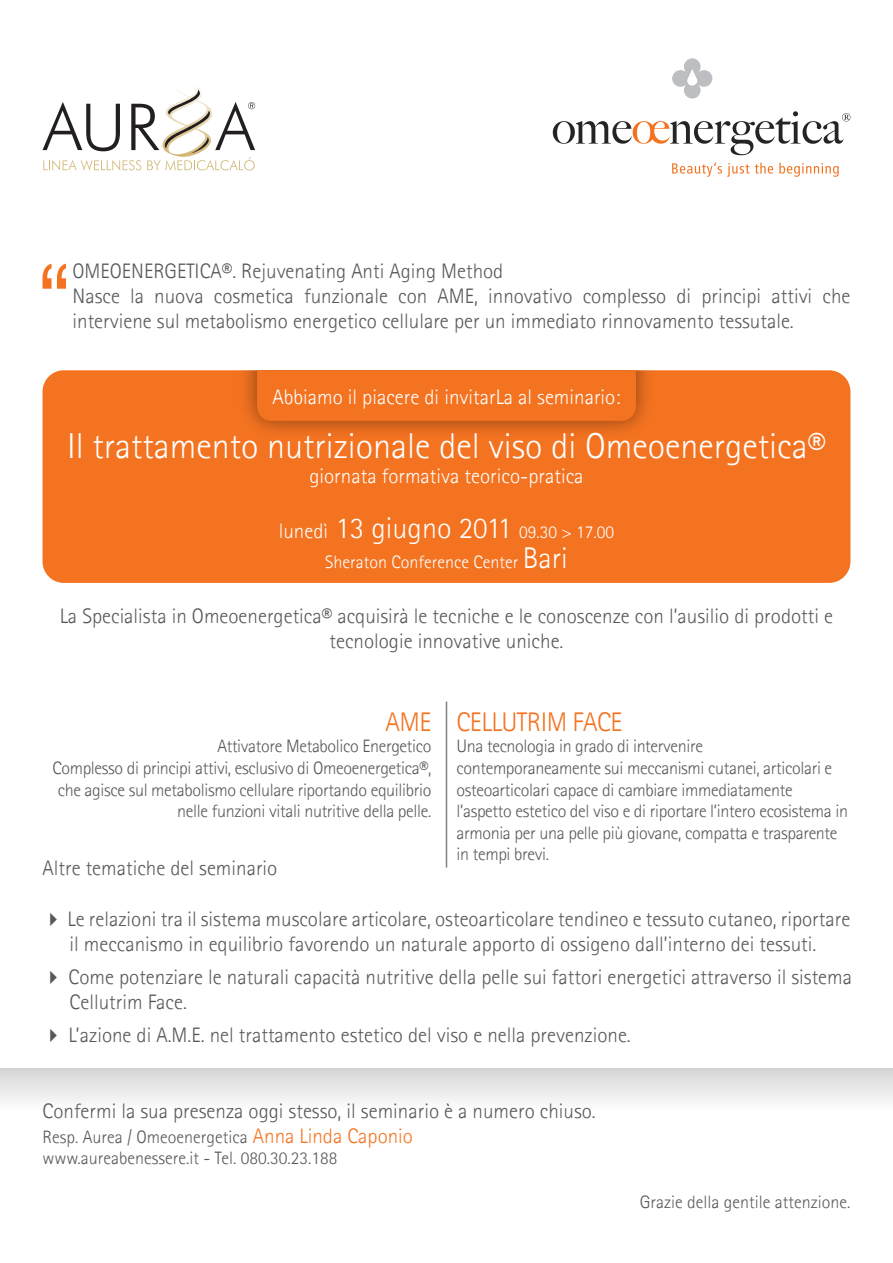
<style>
.page{position:relative;width:893px;height:1263px;background:#fff}
.page>*{position:absolute;margin:0;border:0;box-sizing:border-box;transform-origin:0 0}
.t1{font:300 36px "Agfa Rotis Sans Serif";color:#fff}
.t2{font:300 30px "Agfa Rotis Sans Serif";color:#fff}
.t3{font:300 27px "Agfa Rotis Sans Serif";letter-spacing:-.02em;color:#f47321}
.t4{font:300 21px/25.2px "Agfa Rotis Sans Serif";color:#57585a}
.t5{font:300 21px "Agfa Rotis Sans Serif";color:#fff}
.t6{font:300 18px/21.6px "Agfa Rotis Sans Serif";letter-spacing:-.02em;color:#57585a;text-align:right}
.t7{font:300 18px/21.6px "Agfa Rotis Sans Serif";color:#57585a}
.t8{font:300 18px "Agfa Rotis Sans Serif";color:#fff}
.s1{font-size:21px}
.s2{font-size:18px}
.s3{font-size:30px}
.s4{font-size:21px;color:#f47321}
</style>
<div class="page">
<div style="left:0;top:1068px;width:893px;height:43px;background:linear-gradient(to bottom,#d5d5d6,#fdfefe)"></div>
<div style="left:43px;top:370px;width:807px;height:213px;background:#f47321;border-radius:21px"></div>
<svg style="left:672px;top:163px;width:77px;height:14px"></svg>
<svg style="left:755px;top:163px;width:18px;height:11px"></svg>
<svg style="left:779px;top:163px;width:60px;height:14px"></svg>
<svg style="left:553px;top:111px;width:297px;height:44px"></svg>
<svg style="left:672px;top:58px;width:40px;height:41px"></svg>
<img style="left:232px;top:370px;width:430px;height:62px">
<svg style="left:257px;top:370px;width:379px;height:51px"></svg>
<hr style="left:446px;top:701px;width:1px;height:166px;background:#808285">
<svg style="left:43px;top:88px;width:212px;height:83px"></svg>
<svg style="left:43px;top:264px;width:23px;height:25px"></svg>
<p class="t4" style="left:73px;top:258px;width:779px">OMEOENERGETICA®. Rejuvenating Anti Aging Method<br>Nasce la nuova cosmetica funzionale con AME, innovativo complesso di principi attivi che interviene sul metabolismo energetico cellulare per un immediato rinnovamento tessutale.</p>
<p class="t5" style="left:272px;top:384px;width:349px">Abbiamo il piacere di invitarLa al seminario:</p>
<h1 class="t1" style="left:67px;top:425px;width:760px">Il trattamento nutrizionale del viso di Omeoenergetica®</h1>
<p class="t5" style="left:309px;top:464px;width:276px">giornata formativa teorico-pratica</p>
<h2 class="t2" style="left:279px;top:511px;width:337px"><span class="s1">lunedì</span> 13 giugno 2011 <span class="s2">09.30 &gt; 17.00</span></h2>
<p class="t8" style="left:325px;top:552px;width:244px">Sheraton Conference Center <span class="s3">Bari</span></p>
<p class="t4" style="left:60px;top:603px;width:775px;text-align:center">La Specialista in Omeoenergetica® acquisirà le tecniche e le conoscenze con l’ausilio di prodotti e tecnologie innovative uniche.</p>
<p class="t3" style="left:456px;top:706px;width:167px">CELLUTRIM FACE</p>
<p class="t6" style="left:456px;top:735px;width:393px;text-align:left">Una tecnologia in grado di intervenire contemporaneamente sui meccanismi cutanei, articolari e osteoarticolari capace di cambiare immediatamente l’aspetto estetico del viso e di riportare l’intero ecosistema in armonia per una pelle più giovane, compatta e trasparente in tempi brevi.</p>
<p class="t3" style="left:386px;top:706px;width:47px">AME</p>
<p class="t6" style="left:52px;top:735px;width:381px">Attivatore Metabolico Energetico<br>Complesso di principi attivi, esclusivo di Omeoenergetica®, che agisce sul metabolismo cellulare riportando equilibrio nelle funzioni vitali nutritive della pelle.</p>
<p class="t4" style="left:43px;top:855px;width:236px">Altre tematiche del seminario</p>
<p class="t4" style="left:43px;top:906px;width:809px;text-align:center">✔ Le relazioni tra il sistema muscolare articolare, osteoarticolare tendineo e tessuto cutaneo, riportare il meccanismo in equilibrio favorendo un naturale apporto di ossigeno dall’interno dei tessuti.</p>
<p class="t4" style="left:70px;top:964px;width:784px;text-indent:-27px">✔ Come potenziare le naturali capacità nutritive della pelle sui fattori energetici attraverso il sistema<br>Cellutrim Face.</p>
<p class="t4" style="left:43px;top:1022px;width:590px">✔ L’azione di A.M.E. nel trattamento estetico del viso e nella prevenzione.</p>
<p class="t4" style="left:43px;top:1098px;width:555px">Confermi la sua presenza oggi stesso, il seminario è a numero chiuso.</p>
<p class="t7" style="left:43px;top:1126px;width:372px">Resp. Aurea / Omeoenergetica <span class="s4">Anna Linda Caponio </span>www.aureabenessere.it - Tel. 080.30.23.188</p>
<p class="t7" style="left:640px;top:1191px;width:212px">Grazie della gentile attenzione.</p>
</div>
